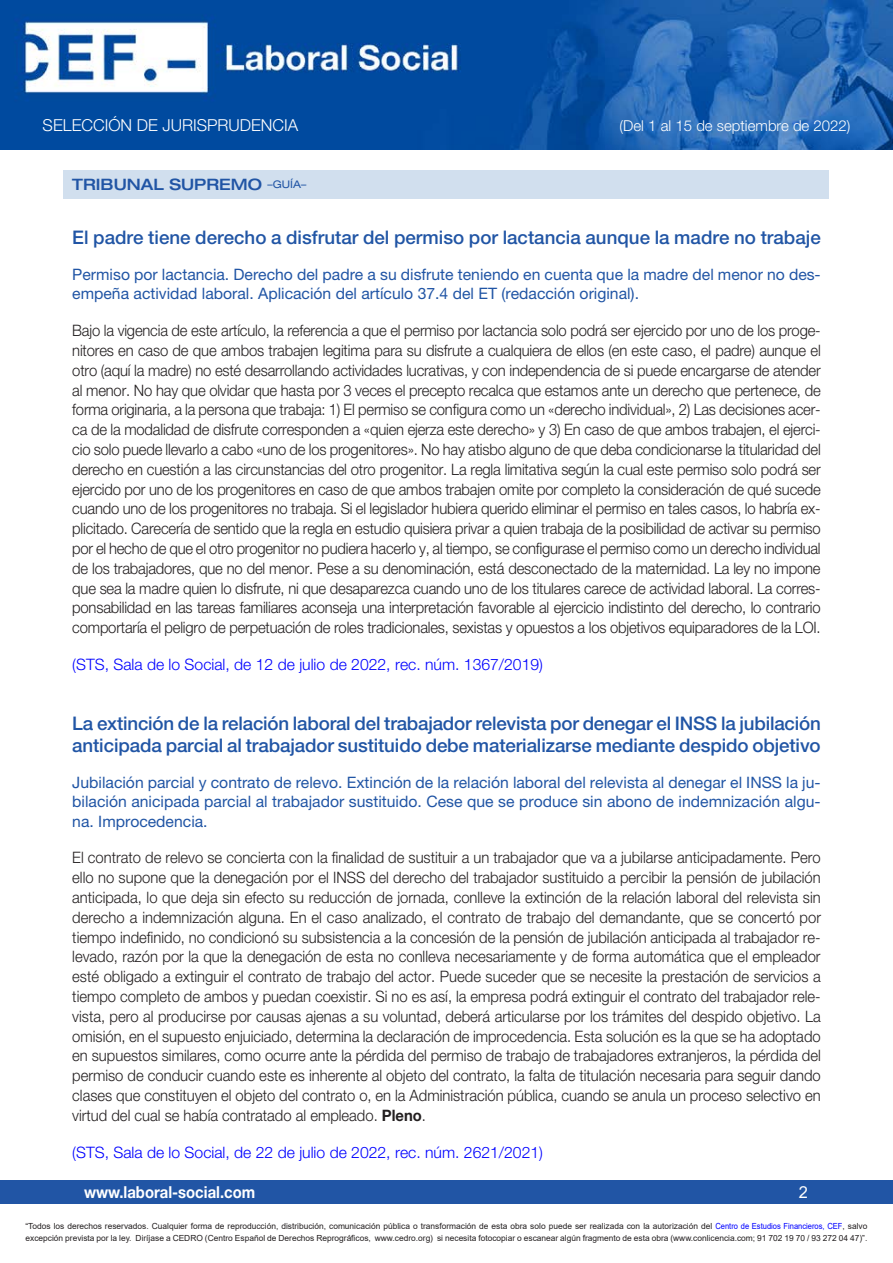
<style>
.page{position:relative;width:893px;height:1263px;background:#fff}
.page>*{position:absolute;margin:0;border:0;box-sizing:border-box;transform-origin:0 0}
.Cabecera_nuevo{font:500 18.75px/22px "Helvetica Neue LT Std";letter-spacing:-.005em;color:#2155a5}
.t1{font:300 16.5px "Helvetica Neue LT Std";color:#fff}
.t2{font:700 16.5px "Helvetica Neue LT Std";color:#fff;scale:.9 1}
.t3{font:16.5px "Arial";color:#fff}
.Contenido_nuevo{font:300 15.75px/19.8px "Helvetica Neue LT Std";letter-spacing:-.005em;color:#231f20;text-align:justify;scale:.94 1}
.Subcabecera{font:15.75px/19px "Helvetica Neue LT Std";color:#2155a5}
.Contenido_nuevo-2{font:300 15.75px "Helvetica Neue LT Std";color:#00f}
.Tribunales{font:500 expanded 15.75px "Helvetica Neue LT Std";color:#2155a5}
.t4{font:300 15px "Helvetica Neue LT Std";color:#fff}
.t5{font:8.4px/12px "Arial";color:#231f20}
.s1{font-weight:400;font-size:10.5px}
.s2{font-weight:700}
.s3{color:#00f}
</style>
<div class="page">
<div style="left:0;top:1180px;width:893px;height:23px;background:#2155a5"></div>
<img style="left:0;top:0;width:893px;height:149px">
<div style="left:64px;top:170px;width:765px;height:28px;background:#d1dfee"></div>
<p class="t1" style="left:43px;top:115px;width:257px">SELECCIÓN DE JURISPRUDENCIA</p>
<p class="t4" style="left:620px;top:117px;width:232px">(Del 1 al 15 de septiembre de 2022)</p>
<p class="Tribunales" style="left:72px;top:174px;width:236px">TRIBUNAL SUPREMO <span class="s1">–GUÍA–</span></p>
<p class="Cabecera_nuevo" style="left:72px;top:226px;width:750px">El padre tiene derecho a disfrutar del permiso por lactancia aunque la madre no trabaje</p>
<p class="Subcabecera" style="left:72px;top:265px;width:750px">Permiso por lactancia. Derecho del padre a su disfrute teniendo en cuenta que la madre del menor no des&shy;empeña actividad laboral. Aplicación del artículo 37.4 del ET (redacción original).</p>
<p class="Contenido_nuevo" style="left:72px;top:320px;width:798px">Bajo la vigencia de este artículo, la referencia a que el permiso por lactancia solo podrá ser ejercido por uno de los proge&shy;nitores en caso de que ambos trabajen legitima para su disfrute a cualquiera de ellos (en este caso, el padre) aunque el otro (aquí la madre) no esté desarrollando actividades lucrativas, y con independencia de si puede encargarse de atender al menor. No hay que olvidar que hasta por 3 veces el precepto recalca que estamos ante un derecho que pertenece, de forma originaria, a la persona que trabaja: 1) El permiso se configura como un «derecho individual», 2) Las decisiones acer&shy;ca de la modalidad de disfrute corresponden a «quien ejerza este derecho» y 3) En caso de que ambos trabajen, el ejerci&shy;cio solo puede llevarlo a cabo «uno de los progenitores». No hay atisbo alguno de que deba condicionarse la titularidad del derecho en cuestión a las circunstancias del otro progenitor. La regla limitativa según la cual este permiso solo podrá ser ejercido por uno de los progenitores en caso de que ambos trabajen omite por completo la consideración de qué sucede cuando uno de los progenitores no trabaja. Si el legislador hubiera querido eliminar el permiso en tales casos, lo habría ex&shy;plicitado. Carecería de sentido que la regla en estudio quisiera privar a quien trabaja de la posibilidad de activar su permiso por el hecho de que el otro progenitor no pudiera hacerlo y, al tiempo, se configurase el permiso como un derecho individual de los trabajadores, que no del menor. Pese a su denominación, está desconectado de la maternidad. La ley no impone que sea la madre quien lo disfrute, ni que desaparezca cuando uno de los titulares carece de actividad laboral. La corres&shy;ponsabilidad en las tareas familiares aconseja una interpretación favorable al ejercicio indistinto del derecho, lo contrario comportaría el peligro de perpetuación de roles tradicionales, sexistas y opuestos a los objetivos equiparadores de la LOI.</p>
<p class="Contenido_nuevo-2" style="left:72px;top:655px;width:472px">(STS, Sala de lo Social, de 12 de julio de 2022, rec. núm. 1367/2019)</p>
<p class="Cabecera_nuevo" style="left:72px;top:712px;width:750px">La extinción de la relación laboral del trabajador relevista por denegar el INSS la jubilación anticipada parcial al trabajador sustituido debe materializarse mediante despido objetivo</p>
<p class="Subcabecera" style="left:72px;top:773px;width:750px;text-align:justify">Jubilación parcial y contrato de relevo. Extinción de la relación laboral del relevista al denegar el INSS la ju&shy;bilación anicipada parcial al trabajador sustituido. Cese que se produce sin abono de indemnización algu&shy;na. Improcedencia.</p>
<p class="Contenido_nuevo" style="left:72px;top:847px;width:798px">El contrato de relevo se concierta con la finalidad de sustituir a un trabajador que va a jubilarse anticipadamente. Pero ello no supone que la denegación por el INSS del derecho del trabajador sustituido a percibir la pensión de jubilación anticipada, lo que deja sin efecto su reducción de jornada, conlleve la extinción de la relación laboral del relevista sin derecho a indemnización alguna. En el caso analizado, el contrato de trabajo del demandante, que se concertó por tiempo indefinido, no condicionó su subsistencia a la concesión de la pensión de jubilación anticipada al trabajador re&shy;levado, razón por la que la denegación de esta no conlleva necesariamente y de forma automática que el empleador esté obligado a extinguir el contrato de trabajo del actor. Puede suceder que se necesite la prestación de servicios a tiempo completo de ambos y puedan coexistir. Si no es así, la empresa podrá extinguir el contrato del trabajador rele&shy;vista, pero al producirse por causas ajenas a su voluntad, deberá articularse por los trámites del despido objetivo. La omisión, en el supuesto enjuiciado, determina la declaración de improcedencia. Esta solución es la que se ha adoptado en supuestos similares, como ocurre ante la pérdida del permiso de trabajo de trabajadores extranjeros, la pérdida del permiso de conducir cuando este es inherente al objeto del contrato, la falta de titulación necesaria para seguir dando clases que constituyen el objeto del contrato o, en la Administración pública, cuando se anula un proceso selectivo en virtud del cual se había contratado al empleado. <span class="s2">Pleno</span>.</p>
<p class="Contenido_nuevo-2" style="left:72px;top:1142px;width:472px">(STS, Sala de lo Social, de 22 de julio de 2022, rec. núm. 2621/2021)</p>
<p class="t2" style="left:84px;top:1182px;width:192px">www.laboral-social.com</p>
<p class="t3" style="left:799px;top:1180px;width:11px">2</p>
<p class="t5" style="left:26px;top:1220px;width:843px">“Todos los derechos reservados. Cualquier forma de reproducción, distribución, comunicación pública o transformación de esta obra solo puede ser realizada con la autorización del <span class="s3">Centro de Estudios Financieros, CEF</span>, salvo excepción prevista por la ley. Diríjase a CEDRO (Centro Español de Derechos Reprográficos, www.cedro.org) si necesita fotocopiar o escanear algún fragmento de esta obra (www.conlicencia.com; 91 702 19 70 / 93 272 04 47)”.</p>
</div>
